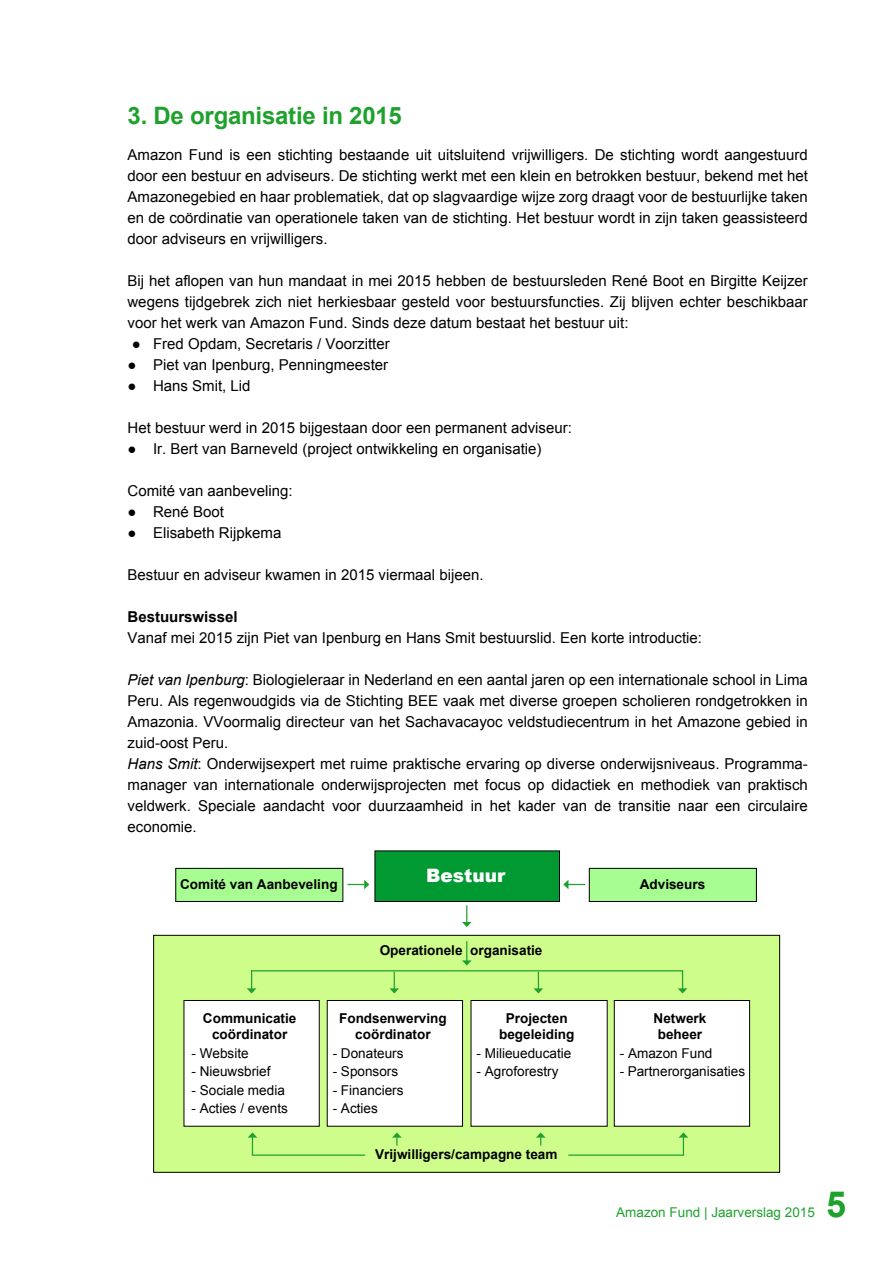
<style>
.page{position:relative;width:893px;height:1263px;background:#fff}
.page>*{position:absolute;margin:0;border:0;box-sizing:border-box;transform-origin:0 0}
.t1{font:700 36px "Arial";color:#1fa12d}
.t2{font:700 24px "Arial";letter-spacing:-.01em;color:#1fa12d}
.t3{font:900 18.45px "Arial";color:#fff}
.t4{font:15px/21px "Arial";color:#000;text-align:justify}
.t5{font:700 15px "Arial";color:#000}
.t6{font:700 13.5px/16.2px "Arial";color:#000;text-align:center}
.t7{font:13.5px "Arial";color:#000}
.t8{font:13.5px "Arial";color:#1fa12d}
.s1{font-style:italic}
</style>
<div class="page">
<div style="left:154px;top:935px;width:626px;height:237px;background:#cffd8c"></div>
<div style="left:153px;top:935px;width:627px;height:237px;border:1px solid #000"></div>
<div style="left:589px;top:868px;width:167px;height:33px;background:#a7fd91"></div>
<div style="left:589px;top:868px;width:168px;height:34px;border:1px solid #000"></div>
<div style="left:375px;top:851px;width:184px;height:50px;background:#009932"></div>
<div style="left:375px;top:850px;width:185px;height:52px;border:1px solid #000"></div>
<div style="left:176px;top:868px;width:167px;height:33px;background:#a7fd91"></div>
<div style="left:175px;top:868px;width:168px;height:34px;border:1px solid #000"></div>
<div style="left:184px;top:1000px;width:135px;height:126px;background:#fff"></div>
<div style="left:184px;top:1000px;width:136px;height:126px;border:1px solid #000"></div>
<div style="left:327px;top:1000px;width:136px;height:126px;background:#fff"></div>
<div style="left:327px;top:1000px;width:136px;height:126px;border:1px solid #000"></div>
<div style="left:471px;top:1000px;width:136px;height:126px;background:#fff"></div>
<div style="left:614px;top:1000px;width:136px;height:126px;background:#fff"></div>
<div style="left:614px;top:1000px;width:136px;height:126px;border:1px solid #000"></div>
<svg style="left:563px;top:880px;width:22px;height:9px"></svg>
<svg style="left:348px;top:880px;width:21px;height:9px"></svg>
<svg style="left:462px;top:905px;width:10px;height:22px"></svg>
<svg style="left:679px;top:1132px;width:9px;height:23px"></svg>
<svg style="left:536px;top:1132px;width:10px;height:13px"></svg>
<svg style="left:392px;top:1132px;width:10px;height:13px"></svg>
<svg style="left:248px;top:1132px;width:9px;height:23px"></svg>
<hr style="left:568px;top:1154px;width:116px;height:2px;background:#1fa12d">
<hr style="left:252px;top:1154px;width:113px;height:2px;background:#1fa12d">
<svg style="left:462px;top:941px;width:10px;height:24px"></svg>
<svg style="left:247px;top:971px;width:9px;height:22px"></svg>
<svg style="left:678px;top:971px;width:9px;height:22px"></svg>
<hr style="left:251px;top:970px;width:432px;height:1px;background:#1fa12d">
<svg style="left:389px;top:972px;width:10px;height:21px"></svg>
<svg style="left:534px;top:972px;width:9px;height:21px"></svg>
<h2 class="t2" style="left:128px;top:100px;width:276px">3. De organisatie in 2015</h2>
<p class="t4" style="left:128px;top:144px;width:682px">Amazon Fund is een stichting bestaande uit uitsluitend vrijwilligers. De stichting wordt aangestuurd door een bestuur en adviseurs. De stichting werkt met een klein en betrokken bestuur, bekend met het Amazonegebied en haar problematiek, dat op slagvaardige wijze zorg draagt voor de bestuurlijke taken en de coördinatie van operationele taken van de stichting. Het bestuur wordt in zijn taken geassisteerd door adviseurs en vrijwilligers.</p>
<p class="t4" style="left:127px;top:270px;width:682px">Bij het aflopen van hun mandaat in mei 2015 hebben de bestuursleden René Boot en Birgitte Keijzer wegens tijdgebrek zich niet herkiesbaar gesteld voor bestuursfuncties. Zij blijven echter beschikbaar voor het werk van Amazon Fund. Sinds deze datum bestaat het bestuur uit:</p>
<p class="t4" style="left:132px;top:333px;width:260px">● Fred Opdam, Secretaris / Voorzitter</p>
<p class="t4" style="left:127px;top:354px;width:262px">● Piet van Ipenburg, Penningmeester</p>
<p class="t4" style="left:127px;top:375px;width:125px">● Hans Smit, Lid</p>
<p class="t4" style="left:128px;top:417px;width:446px">Het bestuur werd in 2015 bijgestaan door een permanent adviseur:</p>
<p class="t4" style="left:128px;top:438px;width:415px">● Ir. Bert van Barneveld (project ontwikkeling en organisatie)</p>
<p class="t4" style="left:128px;top:480px;width:167px">Comité van aanbeveling:</p>
<p class="t4" style="left:128px;top:501px;width:98px">● René Boot</p>
<p class="t4" style="left:128px;top:522px;width:155px">● Elisabeth Rijpkema</p>
<p class="t4" style="left:128px;top:564px;width:357px">Bestuur en adviseur kwamen in 2015 viermaal bijeen.</p>
<p class="t5" style="left:128px;top:607px;width:112px">Bestuurswissel</p>
<p class="t4" style="left:128px;top:627px;width:576px">Vanaf mei 2015 zijn Piet van Ipenburg en Hans Smit bestuurslid. Een korte introductie:</p>
<p class="t4" style="left:128px;top:669px;width:682px;text-align:left"><span class="s1">Piet van Ipenburg</span>: Biologieleraar in Nederland en een aantal jaren op een internationale school in Lima Peru. Als regenwoudgids via de Stichting BEE vaak met diverse groepen scholieren rondgetrokken in Amazonia. VVoormalig directeur van het Sachavacayoc veldstudiecentrum in het Amazone gebied in zuid-oost Peru.<br><span class="s1">Hans Smit</span>: Onderwijsexpert met ruime praktische ervaring op diverse onderwijsniveaus. Programma&shy;manager van internationale onderwijsprojecten met focus op didactiek en methodiek van praktisch veldwerk. Speciale aandacht voor duurzaamheid in het kader van de transitie naar een circulaire economie.</p>
<p class="t3" style="left:426px;top:861px;width:81px">Bestuur</p>
<p class="t6" style="left:180px;top:876px;width:159px">Comité van Aanbeveling</p>
<p class="t6" style="left:640px;top:876px;width:67px">Adviseurs</p>
<p class="t6" style="left:380px;top:943px;width:164px">Operationele organisatie</p>
<p class="t6" style="left:203px;top:1010px;width:95px">Communicatie coördinator</p>
<p class="t6" style="left:339px;top:1010px;width:109px">Fondsenwerving coördinator</p>
<p class="t7" style="left:333px;top:1044px;width:72px">- Donateurs</p>
<p class="t7" style="left:333px;top:1063px;width:67px">- Sponsors</p>
<p class="t7" style="left:333px;top:1081px;width:72px">- Financiers</p>
<p class="t7" style="left:333px;top:1100px;width:47px">- Acties</p>
<p class="t7" style="left:191px;top:1044px;width:59px">- Website</p>
<p class="t7" style="left:191px;top:1063px;width:81px">- Nieuwsbrief</p>
<p class="t7" style="left:191px;top:1081px;width:95px">- Sociale media</p>
<p class="t7" style="left:191px;top:1100px;width:98px">- Acties / events</p>
<p class="t6" style="left:499px;top:1010px;width:77px">Projecten begeleiding</p>
<p class="t6" style="left:654px;top:1010px;width:54px">Netwerk beheer</p>
<p class="t7" style="left:476px;top:1044px;width:96px">- Milieueducatie</p>
<p class="t7" style="left:476px;top:1063px;width:84px">- Agroforestry</p>
<p class="t7" style="left:620px;top:1044px;width:94px">- Amazon Fund</p>
<p class="t7" style="left:620px;top:1063px;width:127px">- Partnerorganisaties</p>
<p class="t6" style="left:375px;top:1147px;width:184px">Vrijwilligers/campagne team</p>
<p class="t8" style="left:616px;top:1203px;width:200px">Amazon Fund | Jaarverslag 2015</p>
<h1 class="t1" style="left:826px;top:1180px;width:22px">5</h1>
</div>
